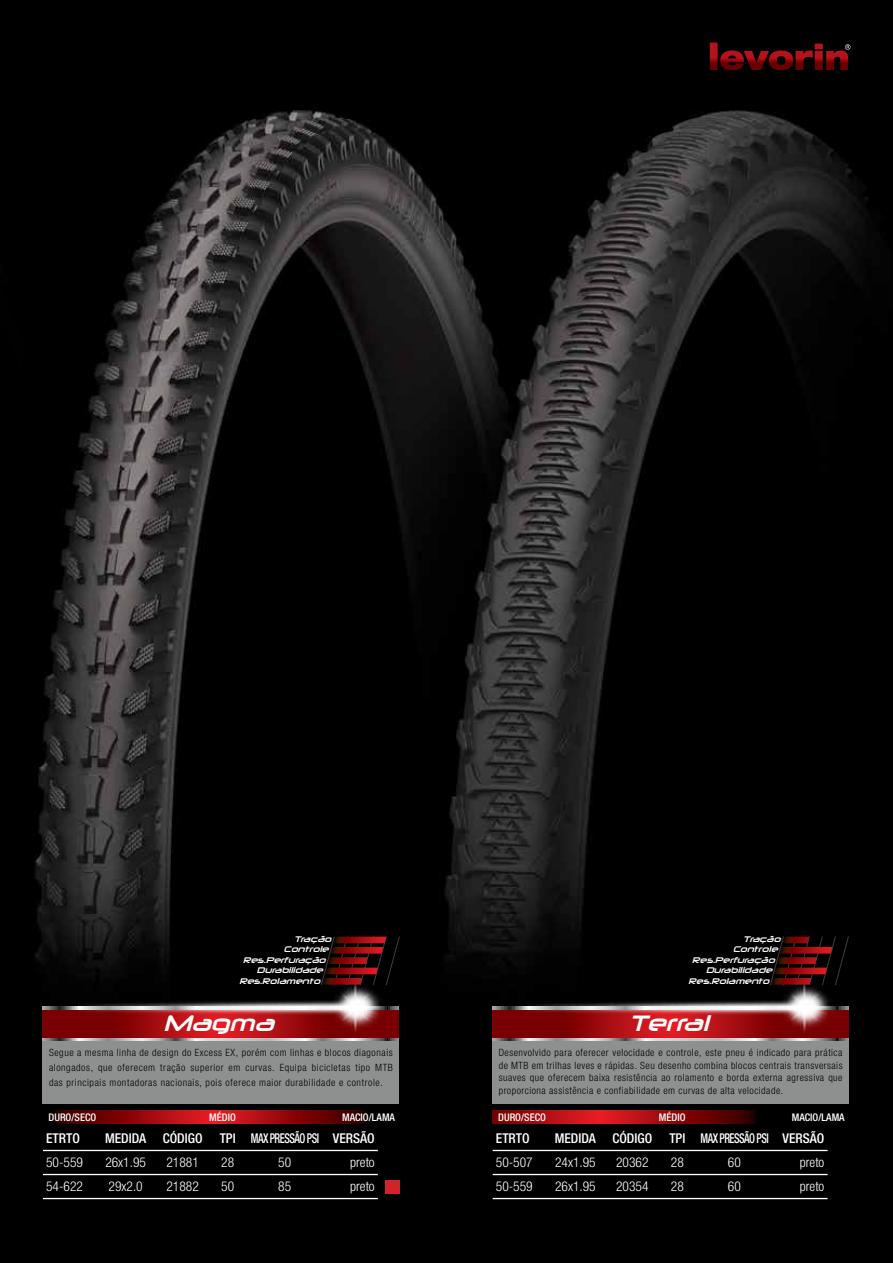
<style>
.page{position:relative;width:893px;height:1263px;background:#fff}
.page>*{position:absolute;margin:0;border:0;box-sizing:border-box;transform-origin:0 0}
.t1{font:italic 21px "Neuropolitical";color:#fff}
.t2{font:300 condensed 13.5px "Helvetica Neue";color:#fff}
.t3{font:500 condensed 13.5px "Helvetica Neue";letter-spacing:-.05em;color:#fff}
.t4{font:500 condensed 13.5px "Helvetica Neue";color:#fff}
.t5{font:500 condensed 10.5px "Helvetica Neue";color:#fff}
.t6{font:300 condensed 10.05px/12.8px "Helvetica Neue";letter-spacing:.055em;color:#000;text-align:justify}
.t7{font:italic 7.65px "Neuropolitical";color:#fff}
</style>
<div class="page">
<img style="left:21px;top:0;width:872px;height:1263px">
<div style="left:0;top:0;width:21px;height:1263px;background:#000"></div>
<svg style="left:710px;top:43px;width:140px;height:27px;background:#4a0507"></svg>
<div style="left:43px;top:1039px;width:356px;height:65px;background:#8e9090"></div>
<svg style="left:43px;top:1009px;width:356px;height:30px;background:#8b292a"></svg>
<svg style="left:43px;top:1039px;width:354px;height:2px"></svg>
<svg style="left:43px;top:1007px;width:35px;height:2px"></svg>
<hr style="left:43px;top:1150px;width:335px;height:1px;background:#fff">
<hr style="left:43px;top:1174px;width:335px;height:1px;background:#fff">
<hr style="left:43px;top:1198px;width:335px;height:1px;background:#fff">
<img style="left:78px;top:974px;width:321px;height:63px">
<div style="left:385px;top:1180px;width:14px;height:13px;background:#d2232a"></div>
<svg style="left:43px;top:1110px;width:356px;height:14px;background:#7b080a"></svg>
<svg style="left:320px;top:935px;width:80px;height:51px;background:#3a0808"></svg>
<hr style="left:493px;top:1198px;width:334px;height:1px;background:#fff">
<div style="left:492px;top:1039px;width:357px;height:65px;background:#8e9090"></div>
<svg style="left:492px;top:1009px;width:357px;height:30px;background:#8b292a"></svg>
<svg style="left:492px;top:1039px;width:354px;height:2px"></svg>
<svg style="left:492px;top:1007px;width:36px;height:2px"></svg>
<hr style="left:493px;top:1150px;width:334px;height:1px;background:#fff">
<hr style="left:493px;top:1174px;width:334px;height:1px;background:#fff">
<img style="left:528px;top:974px;width:321px;height:63px">
<svg style="left:769px;top:935px;width:80px;height:51px;background:#320707"></svg>
<svg style="left:492px;top:1110px;width:358px;height:14px;background:#70080a"></svg>
<p class="t7" style="left:294px;top:934px;width:41px">Tração</p>
<p class="t7" style="left:284px;top:944px;width:49px">Controle</p>
<p class="t7" style="left:243px;top:955px;width:87px">Res.Perfuração</p>
<p class="t7" style="left:257px;top:965px;width:70px">Durabilidade</p>
<p class="t7" style="left:239px;top:976px;width:85px">Res.Rolamento</p>
<h1 class="t1" style="left:164px;top:1009px;width:118px">Magma</h1>
<p class="t6" style="left:49px;top:1045px;width:345px;line-height:15px">Segue a mesma linha de design do Excess EX, porém com linhas e blocos diagonais alongados, que oferecem tração superior em curvas. Equipa bicicletas tipo MTB das principais montadoras nacionais, pois oferece maior durabilidade e controle.</p>
<p class="t5" style="left:49px;top:1111px;width:49px">DURO/SECO</p>
<p class="t5" style="left:209px;top:1111px;width:28px">MÉDIO</p>
<p class="t5" style="left:342px;top:1111px;width:54px">MACIO/LAMA</p>
<h2 class="t4" style="left:46px;top:1130px;width:35px">ETRTO</h2>
<h2 class="t4" style="left:105px;top:1130px;width:99px">MEDIDA CÓDIGO</h2>
<h2 class="t3" style="left:220px;top:1130px;width:156px">TPI MAX PRESSÃO PSI VERSÃO</h2>
<h2 class="t2" style="left:46px;top:1155px;width:38px">50-559</h2>
<h2 class="t2" style="left:105px;top:1155px;width:42px">26x1.95</h2>
<h2 class="t2" style="left:166px;top:1155px;width:34px">21881</h2>
<h2 class="t2" style="left:221px;top:1155px;width:14px">28</h2>
<h2 class="t2" style="left:278px;top:1155px;width:14px">50</h2>
<h2 class="t2" style="left:350px;top:1155px;width:26px">preto</h2>
<h2 class="t2" style="left:46px;top:1179px;width:38px">54-622</h2>
<h2 class="t2" style="left:109px;top:1179px;width:36px">29x2.0</h2>
<h2 class="t2" style="left:166px;top:1179px;width:34px">21882</h2>
<h2 class="t2" style="left:221px;top:1179px;width:14px">50</h2>
<h2 class="t2" style="left:278px;top:1179px;width:14px">85</h2>
<h2 class="t2" style="left:350px;top:1179px;width:26px">preto</h2>
<p class="t7" style="left:743px;top:934px;width:41px">Tração</p>
<p class="t7" style="left:733px;top:944px;width:49px">Controle</p>
<p class="t7" style="left:692px;top:955px;width:87px">Res.Perfuração</p>
<p class="t7" style="left:706px;top:965px;width:70px">Durabilidade</p>
<p class="t7" style="left:689px;top:976px;width:85px">Res.Rolamento</p>
<h1 class="t1" style="left:629px;top:1009px;width:88px">Terral</h1>
<p class="t6" style="left:499px;top:1046px;width:345px">Desenvolvido para oferecer velocidade e controle, este pneu é indicado para prática de MTB em trilhas leves e rápidas. Seu desenho combina blocos centrais transversais suaves que oferecem baixa resistência ao rolamento e borda externa agressiva que proporciona assistência e confiabilidade em curvas de alta velocidade.</p>
<p class="t5" style="left:498px;top:1111px;width:49px">DURO/SECO</p>
<p class="t5" style="left:659px;top:1111px;width:28px">MÉDIO</p>
<p class="t5" style="left:792px;top:1111px;width:54px">MACIO/LAMA</p>
<h2 class="t4" style="left:496px;top:1130px;width:35px">ETRTO</h2>
<h2 class="t4" style="left:555px;top:1130px;width:99px">MEDIDA CÓDIGO</h2>
<h2 class="t3" style="left:669px;top:1130px;width:156px">TPI MAX PRESSÃO PSI VERSÃO</h2>
<h2 class="t2" style="left:496px;top:1155px;width:38px">50-507</h2>
<h2 class="t2" style="left:555px;top:1155px;width:42px">24x1.95</h2>
<h2 class="t2" style="left:616px;top:1155px;width:34px">20362</h2>
<h2 class="t2" style="left:671px;top:1155px;width:14px">28</h2>
<h2 class="t2" style="left:728px;top:1155px;width:14px">60</h2>
<h2 class="t2" style="left:800px;top:1155px;width:26px">preto</h2>
<h2 class="t2" style="left:496px;top:1179px;width:38px">50-559</h2>
<h2 class="t2" style="left:555px;top:1179px;width:42px">26x1.95</h2>
<h2 class="t2" style="left:616px;top:1179px;width:34px">20354</h2>
<h2 class="t2" style="left:671px;top:1179px;width:14px">28</h2>
<h2 class="t2" style="left:728px;top:1179px;width:14px">60</h2>
<h2 class="t2" style="left:800px;top:1179px;width:26px">preto</h2>
</div>
